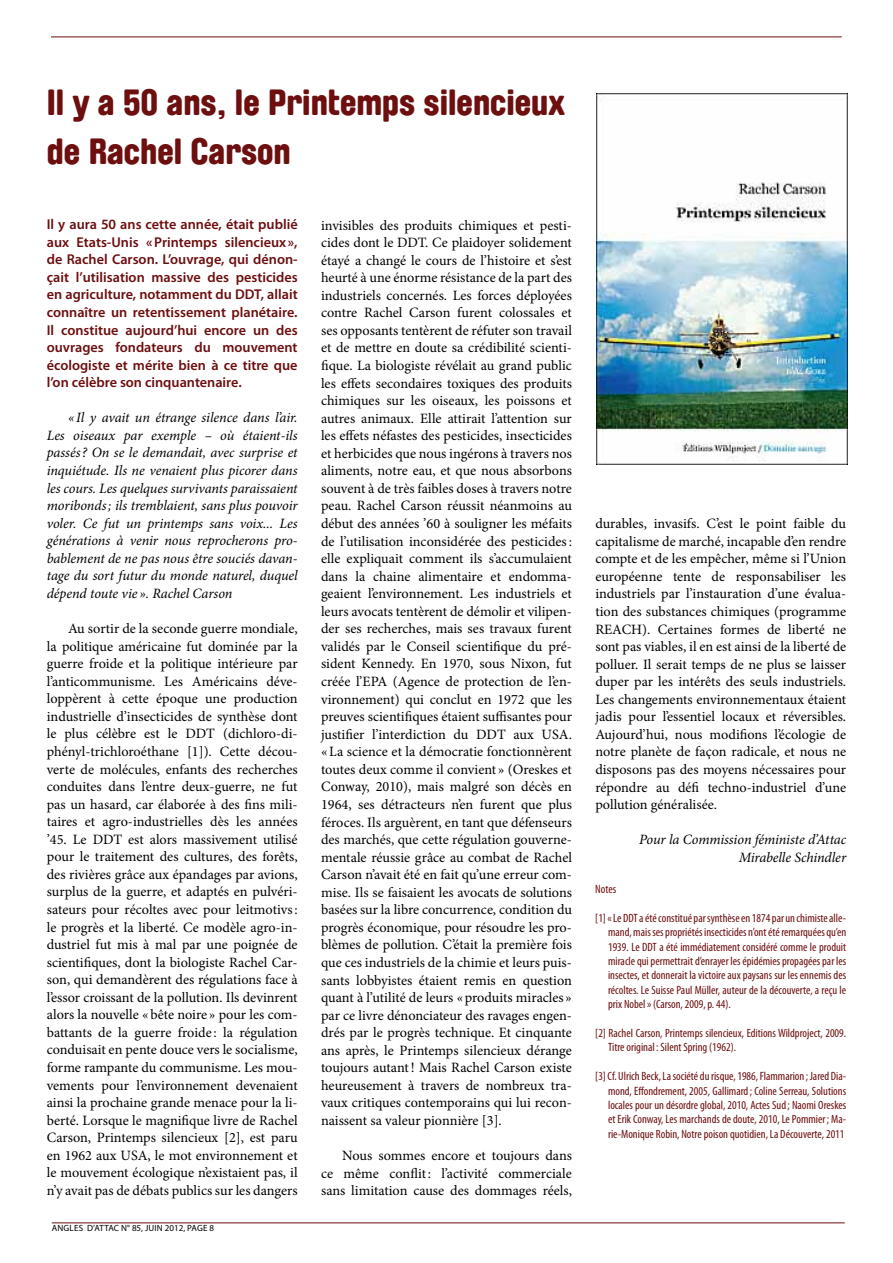
<style>
.page{position:relative;width:893px;height:1263px;background:#fff}
.page>*{position:absolute;margin:0;border:0;box-sizing:border-box;transform-origin:0 0}
.t1{font:36px/49.2px "Brauer";color:#6d0e0f}
.t2{font:14.25px/17.5px "Minion Pro";color:#000;text-align:justify}
.t3{font:italic 14.25px/17.5px "Minion Pro";letter-spacing:-.01em;color:#000;text-align:justify}
.t4{font:600 14.25px/17.5px "Myriad Pro";color:#6d0e0f;text-align:justify}
.t5{font:condensed 12px/14.4px "Myriad Pro";color:#6d0e0f;text-align:justify}
.t6{font:9px "Myriad Pro";letter-spacing:.02em;color:#000}
</style>
<div class="page">
<hr style="left:51px;top:37px;width:791px;height:1px;background:#6d0e0f">
<hr style="left:52px;top:1222px;width:793px;height:1px;background:#6d0e0f">
<img style="left:597px;top:94px;width:251px;height:371px">
<h1 class="t1" style="left:47px;top:78px;width:520px">Il y a 50 ans, le Printemps silencieux de Rachel Carson</h1>
<p class="t4" style="left:47px;top:216px;width:252px">Il y aura 50 ans cette année, était publié aux Etats-Unis «Printemps silencieux », de Rachel Carson. L’ouvrage, qui dénon&shy;çait l’utilisation massive des pesticides en agriculture, notamment du DDT, allait connaître un retentissement planétaire.<br>Il constitue aujourd’hui encore un des ouvrages fondateurs du mouvement écologiste et mérite bien à ce titre que l’on célèbre son cinquantenaire.</p>
<p class="t3" style="left:47px;top:409px;width:252px;text-indent:21px">« Il y avait un étrange silence dans l’air.<br>Les oiseaux par exemple – où étaient-ils passés? On se le demandait, avec surprise et inquiétude. Ils ne venaient plus picorer dans les cours. Les quelques survivants paraissaient moribonds; ils tremblaient, sans plus pouvoir voler. Ce fut un printemps sans voix... Les générations à venir nous reprocherons pro&shy;bablement de ne pas nous être souciés davan&shy;tage du sort futur du monde naturel, duquel dépend toute vie ». Rachel Carson</p>
<p class="t2" style="left:47px;top:620px;width:252px;text-indent:21px">Au sortir de la seconde guerre mondiale, la politique américaine fut dominée par la guerre froide et la politique intérieure par l’anticommunisme. Les Américains déve&shy;loppèrent à cette époque une production industrielle d’insecticides de synthèse dont le plus célèbre est le DDT (dichloro-di&shy;phényl-trichloroéthane [1]). Cette décou&shy;verte de molécules, enfants des recherches conduites dans l’entre deux-guerre, ne fut pas un hasard, car élaborée à des fins mili&shy;taires et agro-industrielles dès les années ’45. Le DDT est alors massivement utilisé pour le traitement des cultures, des forêts, des rivières grâce aux épandages par avions, surplus de la guerre, et adaptés en pulvéri&shy;sateurs pour récoltes avec pour leitmotivs: le progrès et la liberté. Ce modèle agro-in&shy;dustriel fut mis à mal par une poignée de scientifiques, dont la biologiste Rachel Car&shy;son, qui demandèrent des régulations face à l’essor croissant de la pollution. Ils devinrent alors la nouvelle «bête noire » pour les com&shy;battants de la guerre froide : la régulation conduisait en pente douce vers le socialisme, forme rampante du communisme. Les mou&shy;vements pour l’environnement devenaient ainsi la prochaine grande menace pour la li&shy;berté. Lorsque le magnifique livre de Rachel Carson, Printemps silencieux [2], est paru en 1962 aux USA, le mot environnement et le mouvement écologique n’existaient pas, il n’y avait pas de débats publics sur les dangers</p>
<p class="t6" style="left:52px;top:1223px;width:164px">ANGLES D’ATTAC N° 85, JUI N 2012, PAGE 8</p>
<p class="t2" style="left:321px;top:216px;width:252px">invisibles des produits chimiques et pesti&shy;cides dont le DDT. Ce plaidoyer solidement étayé a changé le cours de l’histoire et s’est heurté à une énorme résistance de la part des industriels concernés. Les forces déployées contre Rachel Carson furent colossales et ses opposants tentèrent de réfuter son travail et de mettre en doute sa crédibilité scienti&shy;fique. La biologiste révélait au grand public les effets secondaires toxiques des produits chimiques sur les oiseaux, les poissons et autres animaux. Elle attirait l’attention sur les effets néfastes des pesticides, insecticides et herbicides que nous ingérons à travers nos aliments, notre eau, et que nous absorbons souvent à de très faibles doses à travers notre peau. Rachel Carson réussit néanmoins au début des années ’60 à souligner les méfaits de l’utilisation inconsidérée des pesticides: elle expliquait comment ils s’accumulaient dans la chaine alimentaire et endomma&shy;geaient l’environnement. Les industriels et leurs avocats tentèrent de démolir et vilipen&shy;der ses recherches, mais ses travaux furent validés par le Conseil scientifique du pré&shy;sident Kennedy. En 1970, sous Nixon, fut créée l’EPA (Agence de protection de l’en&shy;vironnement) qui conclut en 1972 que les preuves scientifiques étaient suffisantes pour justifier l’interdiction du DDT aux USA. «La science et la démocratie fonctionnèrent toutes deux comme il convient » (Oreskes et Conway, 2010), mais malgré son décès en 1964, ses détracteurs n’en furent que plus féroces. Ils arguèrent, en tant que défenseurs des marchés, que cette régulation gouverne&shy;mentale réussie grâce au combat de Rachel Carson n’avait été en fait qu’une erreur com&shy;mise. Ils se faisaient les avocats de solutions basées sur la libre concurrence, condition du progrès économique, pour résoudre les pro&shy;blèmes de pollution. C’était la première fois que ces industriels de la chimie et leurs puis&shy;sants lobbyistes étaient remis en question quant à l’utilité de leurs «produits miracles » par ce livre dénonciateur des ravages engen&shy;drés par le progrès technique. Et cinquante ans après, le Printemps silencieux dérange toujours autant! Mais Rachel Carson existe heureusement à travers de nombreux tra&shy;vaux critiques contemporains qui lui recon&shy;naissent sa valeur pionnière [3].</p>
<p class="t2" style="left:321px;top:1147px;width:252px;text-indent:21px">Nous sommes encore et toujours dans ce même conflit: l’activité commerciale sans limitation cause des dommages réels,</p>
<p class="t2" style="left:595px;top:515px;width:252px">durables, invasifs. C’est le point faible du capitalisme de marché, incapable d’en rendre compte et de les empêcher, même si l’Union européenne tente de responsabiliser les industriels par l’instauration d’une évalua&shy;tion des substances chimiques (programme REACH). Certaines formes de liberté ne sont pas viables, il en est ainsi de la liberté de polluer. Il serait temps de ne plus se laisser duper par les intérêts des seuls industriels.<br>Les changements environnementaux étaient jadis pour l’essentiel locaux et réversibles.<br>Aujourd’hui, nous modifions l’écologie de notre planète de façon radicale, et nous ne disposons pas des moyens nécessaires pour répondre au défi techno-industriel d’une pollution généralisée.</p>
<p class="t3" style="left:639px;top:831px;width:209px;text-align:right">Pour la Commission féministe d’Attac<br>Mirabelle Schindler</p>
<p class="t5" style="left:595px;top:882px;width:22px">Notes</p>
<p class="t5" style="left:608px;top:911px;width:240px;text-indent:-13px">[1] «Le DDT a été constitué par synthèse en 1874 par un chimiste alle&shy;mand, mais ses propriétés insecticides n’ont été remarquées qu’en 1939. Le DDT a été immédiatement considéré comme le produit miracle qui permettrait d’enrayer les épidémies propagées par les insectes, et donnerait la victoire aux paysans sur les ennemis des récoltes. Le Suisse Paul Müller, auteur de la découverte, a reçu le prix Nobel» (Carson, 2009, p. 44).</p>
<p class="t5" style="left:608px;top:1026px;width:240px;text-indent:-13px">[2] Rachel Carson, Printemps silencieux, Editions Wildproject, 2009.<br>Titre original : Silent Spring (1962).</p>
<p class="t5" style="left:608px;top:1069px;width:240px;text-indent:-13px">[3] Cf. Ulrich Beck, La société du risque, 1986, Flammarion ; Jared Dia&shy;mond, Effondrement, 2005, Gallimard; Coline Serreau, Solutions locales pour un désordre global, 2010, Actes Sud; Naomi Oreskes et Erik Conway, Les marchands de doute, 2010, Le Pommier ; Ma&shy;rie-Monique Robin, Notre poison quotidien, La Découverte, 2011</p>
</div>
